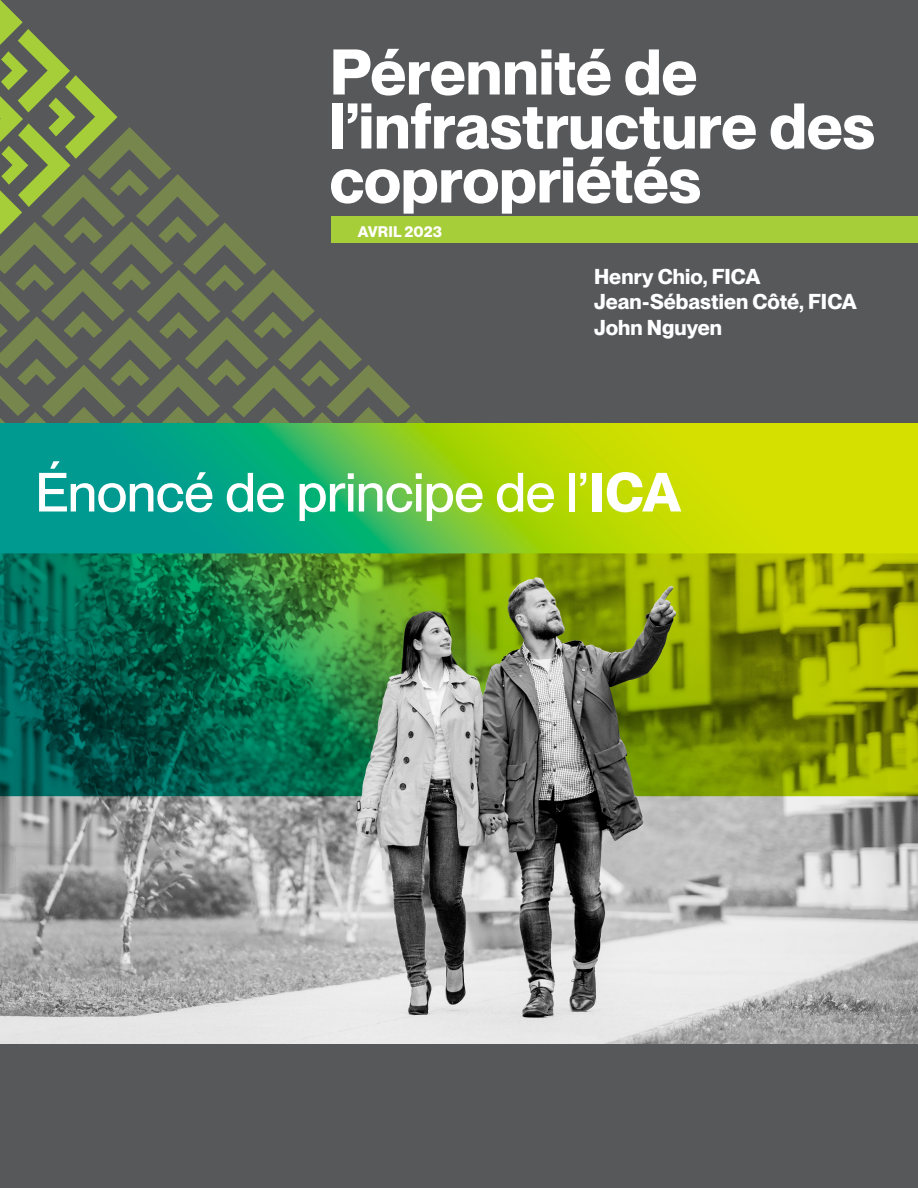
<style>
.page{position:relative;width:918px;height:1188px;background:#57585a}
.page>*{position:absolute;margin:0;border:0;box-sizing:border-box;transform-origin:0 0}
.t1{font:700 63px/54px "PP Neue Montreal";letter-spacing:-.005em;color:#fff}
.t2{font:500 54px "PP Neue Montreal";letter-spacing:-.01em;color:#fff}
.t3{font:700 21px/25.2px "PP Neue Montreal";letter-spacing:.005em;color:#fff}
.t4{font:700 15px "PP Neue Montreal";letter-spacing:.005em;color:#fff}
.s1{font-weight:700}
</style>
<div class="page">
<svg style="left:0;top:0;width:425px;height:423px"></svg>
<img style="left:0;top:423px;width:918px;height:621px">
<div style="left:331px;top:216px;width:587px;height:27px;background:#a6ce39"></div>
<h1 class="t1" style="left:330px;top:46px;width:547px">Pérennité de l’infrastructure des copropriétés</h1>
<p class="t4" style="left:358px;top:222px;width:86px">AVRIL 2023</p>
<p class="t3" style="left:594px;top:264px;width:264px">Henry Chio, FICA<br>Jean-Sébastien Côté, FICA<br>John Nguyen</p>
<h2 class="t2" style="left:35px;top:461px;width:647px">Énoncé de principe de l’<span class="s1">ICA</span></h2>
</div>
